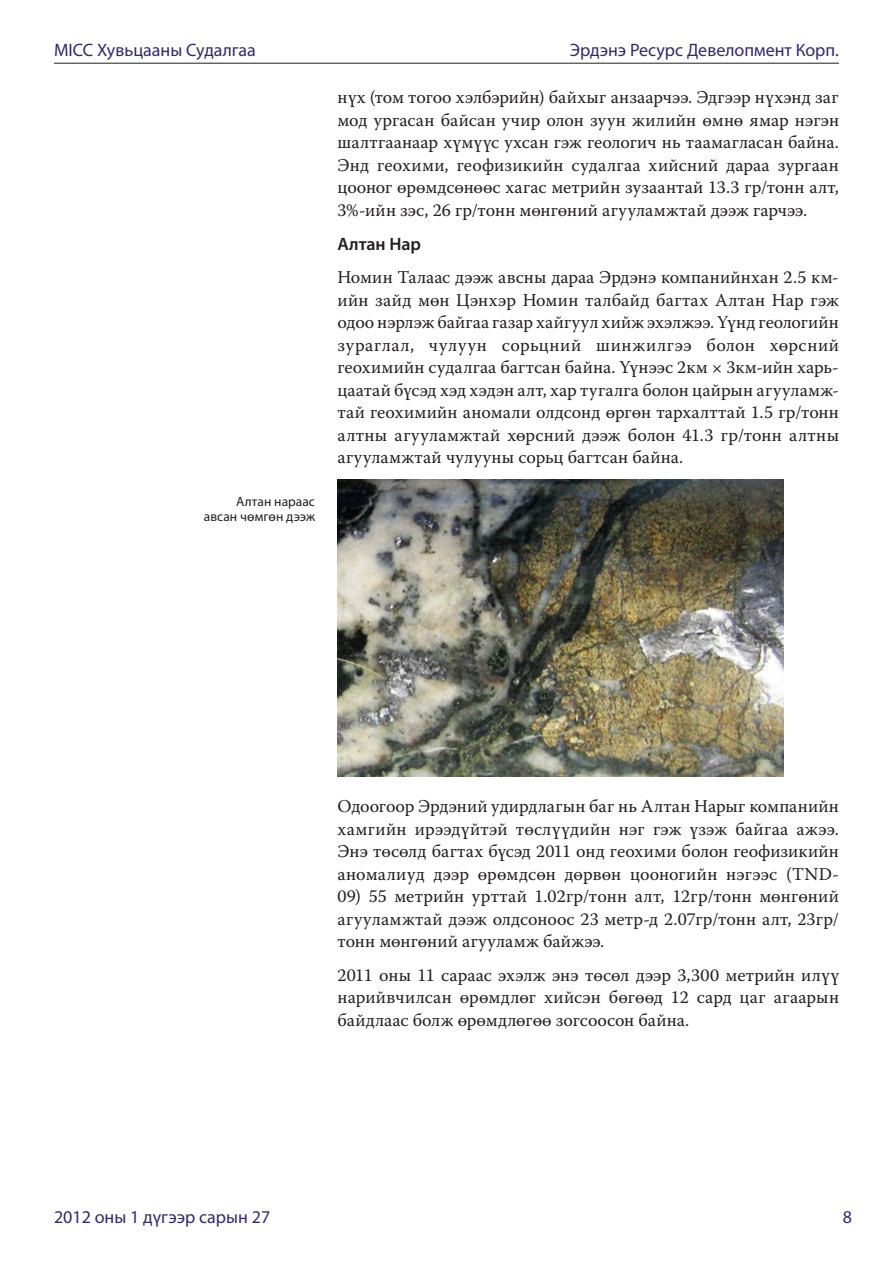
<style>
.page{position:relative;width:893px;height:1263px;background:#fff}
.page>*{position:absolute;margin:0;border:0;box-sizing:border-box;transform-origin:0 0}
.Body{font:18px/22.5px "Warnockbolod";letter-spacing:.01em;color:#231f20;text-align:justify}
.t1{font:18px "Myriad Pro";color:#2f2c68}
.t2{font:18px "Myriadbolod";color:#2f2c68}
.TitleSmall{font:600 18px "Myriadbolod";letter-spacing:-.005em;color:#231f20}
.t3{font:13.5px/15px "Myriadbolod";letter-spacing:.005em;color:#231f20;text-align:right}
</style>
<div class="page">
<hr style="left:54px;top:63px;width:785px;height:1px;background:#231f20">
<img style="left:337px;top:479px;width:447px;height:298px">
<p class="t1" style="left:54px;top:39px;width:203px">MICC Хувьцааны Судалгаа</p>
<p class="t1" style="left:570px;top:39px;width:271px">Эрдэнэ Ресурс Девелопмент Корп.</p>
<p class="t3" style="left:204px;top:493px;width:113px">Алтан нараас авсан чөмгөн дээж</p>
<p class="Body" style="left:338px;top:86px;width:503px">нүх (том тогоо хэлбэрийн) байхыг анзаарчээ. Эдгээр нүхэнд заг мод ургасан байсан учир олон зуун жилийн өмнө ямар нэгэн шалтгаанаар хүмүүс ухсан гэж геологич нь таамагласан байна.<br>Энд геохими, геофизикийн судалгаа хийсний дараа зургаан цооног өрөмдсөнөөс хагас метрийн зузаантай 13.3 гр/тонн алт, 3%-ийн зэс, 26 гр/тонн мөнгөний агууламжтай дээж гарчээ.</p>
<p class="TitleSmall" style="left:338px;top:232px;width:85px">Алтан Нар</p>
<p class="Body" style="left:338px;top:266px;width:503px">Номин Талаас дээж авсны дараа Эрдэнэ компанийнхан 2.5 км&shy;ийн зайд мөн Цэнхэр Номин талбайд багтах Алтан Нар гэж одоо нэрлэж байгаа газар хайгуул хийж эхэлжээ. Үүнд геологийн зураглал, чулуун сорьцний шинжилгээ болон хөрсний геохимийн судалгаа багтсан байна. Үүнээс 2км × 3км-ийн харь&shy;цаатай бүсэд хэд хэдэн алт, хар тугалга болон цайрын агууламж&shy;тай геохимийн аномали олдсонд өргөн тархалттай 1.5 гр/тонн алтны агууламжтай хөрсний дээж болон 41.3 гр/тонн алтны агууламжтай чулууны сорьц багтсан байна.</p>
<p class="Body" style="left:338px;top:795px;width:503px">Одоогоор Эрдэний удирдлагын баг нь Алтан Нарыг компанийн хамгийн ирээдүйтэй төслүүдийн нэг гэж үзэж байгаа ажээ.<br>Энэ төсөлд багтах бүсэд 2011 онд геохими болон геофизикийн аномалиуд дээр өрөмдсөн дөрвөн цооногийн нэгээс (TND-</p>
<p class="Body" style="left:338px;top:885px;width:503px">09) 55 метрийн урттай 1.02гр/тонн алт, 12гр/тонн мөнгөний агууламжтай дээж олдсоноос 23 метр-д 2.07гр/тонн алт, 23гр/ тонн мөнгөний агууламж байжээ.</p>
<p class="Body" style="left:338px;top:963px;width:503px">2011 оны 11 сараас эхэлж энэ төсөл дээр 3,300 метрийн илүү нарийвчилсан өрөмдлөг хийсэн бөгөөд 12 сард цаг агаарын байдлаас болж өрөмдлөгөө зогсоосон байна.</p>
<p class="t2" style="left:54px;top:1205px;width:218px">2012 оны 1 дүгээр сарын 27</p>
<p class="t1" style="left:843px;top:1205px;width:11px">8</p>
</div>
